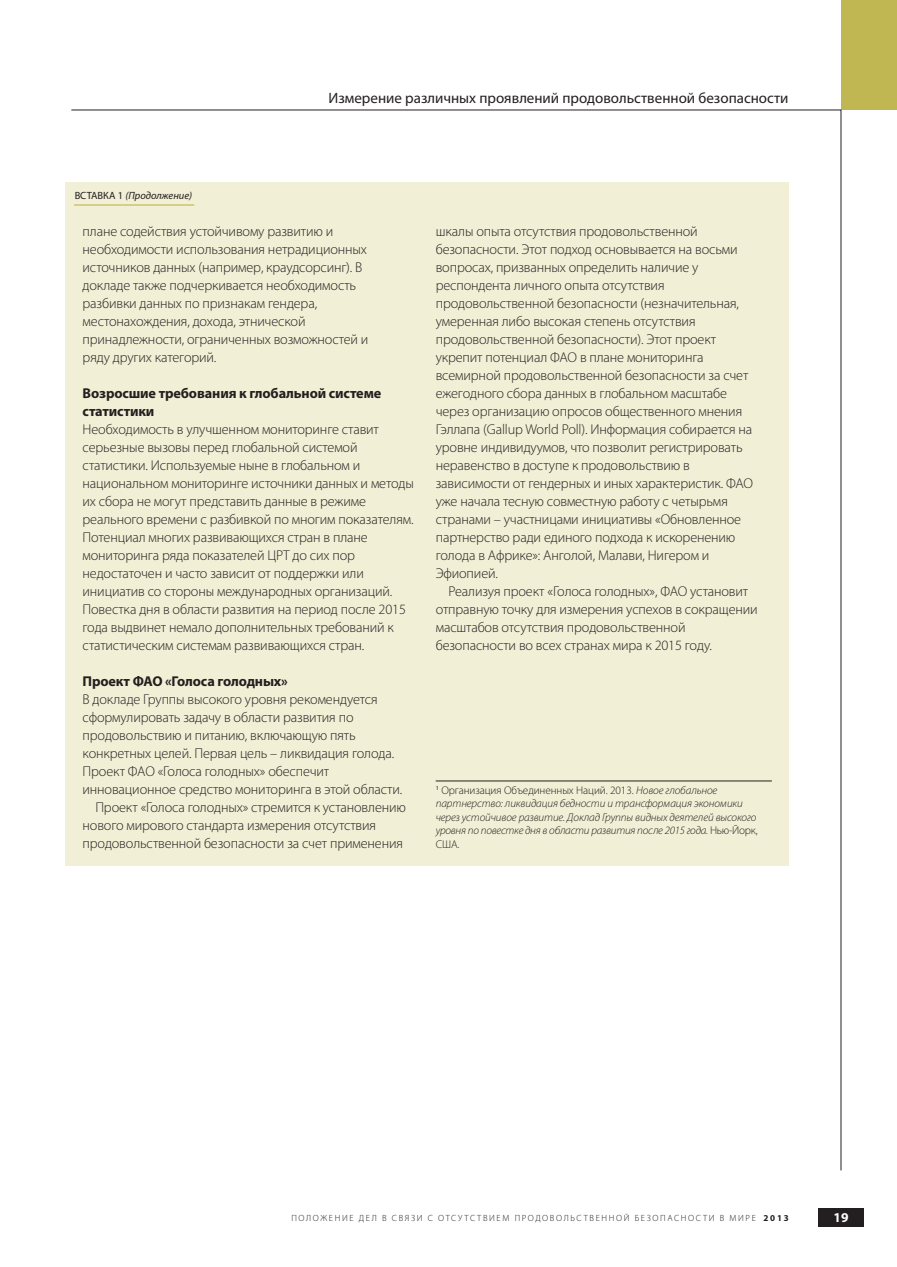
<style>
.page{position:relative;width:897px;height:1267px;background:#fff}
.page>*{position:absolute;margin:0;border:0;box-sizing:border-box;transform-origin:0 0}
.t1{font:15px "Myriad Pro";color:#231f20}
.t2{font:300 14.25px/18px "Myriad Pro";letter-spacing:-.01em;color:#231f20}
.t3{font:700 14.25px "Myriad Pro";letter-spacing:-.01em;color:#231f20}
.t4{font:700 13.5px "Myriad Pro";color:#fff}
.t5{font:italic 300 11.25px/13.5px "Myriad Pro";letter-spacing:-.01em;color:#231f20}
.t6{font:italic 10.5px "Myriad Pro";color:#231f20}
.t7{font:300 9px "Myriad Pro";letter-spacing:.18em;color:#231f20}
.s1{font-style:normal}
.s2{font-weight:700}
</style>
<div class="page">
<div style="left:840px;top:0;width:56px;height:110px;background:#c0b652"></div>
<div style="left:818px;top:1208px;width:45px;height:18px;background:#231f20"></div>
<div style="left:66px;top:182px;width:722px;height:324px;background:#f1efd5"></div>
<div style="left:66px;top:203px;width:722px;height:663px;background:#f1efd5"></div>
<hr style="left:435px;top:780px;width:336px;height:1px;background:#231f20">
<hr style="left:74px;top:204px;width:120px;height:1px;background:#c0b652">
<p class="t6" style="left:75px;top:189px;width:119px"><span class="s1">ВСТАВКА 1</span> (Продолжение)</p>
<p class="t1" style="left:328px;top:89px;width:461px">Измерение различных проявлений продовольственной безопасности</p>
<p class="t2" style="left:83px;top:222px;width:287px">плане содействия устойчивому развитию и необходимости использования нетрадиционных источников данных (например, краудсорсинг). В докладе также подчеркивается необходимость разбивки данных по признакам гендера, местонахождения, дохода, этнической принадлежности, ограниченных возможностей и ряду других категорий.</p>
<p class="t2" style="left:83px;top:384px;width:333px"><span class="s2">Возросшие требования к глобальной системе статистики<br></span>Необходимость в улучшенном мониторинге ставит серьезные вызовы перед глобальной системой статистики. Используемые ныне в глобальном и национальном мониторинге источники данных и методы их сбора не могут представить данные в режиме реального времени с разбивкой по многим показателям.<br>Потенциал многих развивающихся стран в плане мониторинга ряда показателей ЦРТ до сих пор недостаточен и часто зависит от поддержки или инициатив со стороны международных организаций.<br>Повестка дня в области развития на период после 2015 года выдвинет немало дополнительных требований к статистическим системам развивающихся стран.</p>
<p class="t3" style="left:83px;top:672px;width:207px">Проект ФАО «Голоса голодных»</p>
<p class="t2" style="left:83px;top:690px;width:296px">В докладе Группы высокого уровня рекомендуется</p>
<p class="t2" style="left:83px;top:708px;width:272px">сформулировать задачу в области развития по</p>
<p class="t2" style="left:83px;top:726px;width:274px">продовольствию и питанию, включающую пять</p>
<p class="t2" style="left:83px;top:744px;width:313px">конкретных целей. Первая цель – ликвидация голода.</p>
<p class="t2" style="left:83px;top:762px;width:248px">Проект ФАО «Голоса голодных» обеспечит</p>
<p class="t2" style="left:83px;top:780px;width:321px">инновационное средство мониторинга в этой области.</p>
<p class="t2" style="left:95px;top:798px;width:312px">Проект «Голоса голодных» стремится к установлению</p>
<p class="t2" style="left:83px;top:816px;width:295px">нового мирового стандарта измерения отсутствия</p>
<p class="t2" style="left:83px;top:834px;width:322px">продовольственной безопасности за счет применения</p>
<p class="t2" style="left:435px;top:222px;width:263px">шкалы опыта отсутствия продовольственной</p>
<p class="t2" style="left:435px;top:240px;width:303px">безопасности. Этот подход основывается на восьми</p>
<p class="t2" style="left:435px;top:258px;width:264px">вопросах, призванных определить наличие у</p>
<p class="t2" style="left:435px;top:276px;width:230px">респондента личного опыта отсутствия</p>
<p class="t2" style="left:435px;top:294px;width:305px">продовольственной безопасности (незначительная,</p>
<p class="t2" style="left:435px;top:312px;width:261px">умеренная либо высокая степень отсутствия</p>
<p class="t2" style="left:435px;top:330px;width:282px">продовольственной безопасности). Этот проект</p>
<p class="t2" style="left:435px;top:348px;width:269px">укрепит потенциал ФАО в плане мониторинга</p>
<p class="t2" style="left:435px;top:366px;width:314px">всемирной продовольственной безопасности за счет</p>
<p class="t2" style="left:435px;top:384px;width:293px">ежегодного сбора данных в глобальном масштабе</p>
<p class="t2" style="left:435px;top:402px;width:308px">через организацию опросов общественного мнения</p>
<p class="t2" style="left:435px;top:420px;width:318px">Гэллапа (Gallup World Poll). Информация собирается на</p>
<p class="t2" style="left:435px;top:438px;width:308px">уровне индивидуумов, что позволит регистрировать</p>
<p class="t2" style="left:435px;top:456px;width:255px">неравенство в доступе к продовольствию в</p>
<p class="t2" style="left:435px;top:474px;width:319px">зависимости от гендерных и иных характеристик. ФАО</p>
<p class="t2" style="left:435px;top:492px;width:293px">уже начала тесную совместную работу с четырьмя</p>
<p class="t2" style="left:435px;top:510px;width:307px">странами – участницами инициативы «Обновленное</p>
<p class="t2" style="left:435px;top:528px;width:301px">партнерство ради единого подхода к искоренению</p>
<p class="t2" style="left:435px;top:546px;width:275px">голода в Африке»: Анголой, Малави, Нигером и</p>
<p class="t2" style="left:435px;top:564px;width:64px">Эфиопией.</p>
<p class="t2" style="left:448px;top:582px;width:301px">Реализуя проект «Голоса голодных», ФАО установит</p>
<p class="t2" style="left:435px;top:600px;width:323px">отправную точку для измерения успехов в сокращении</p>
<p class="t2" style="left:435px;top:618px;width:251px">масштабов отсутствия продовольственной</p>
<p class="t2" style="left:435px;top:636px;width:278px">безопасности во всех странах мира к 2015 году.</p>
<p class="t5" style="left:435px;top:783px;width:323px"><sup>1</sup> <span class="s1">Организация Объединенных Наций. 2013.</span> Новое глобальное партнерство: ликвидация бедности и трансформация экономики через устойчивое развитие. Доклад Группы видных деятелей высокого уровня по повестке дня в области развития после 2015 года. <span class="s1">Нью-Йорк, США.</span></p>
<p class="t7" style="left:291px;top:1212px;width:499px">ПОЛОЖЕНИЕ ДЕЛ В СВЯЗИ С ОТСУТСТВИЕМ ПРОДОВОЛЬСТВЕННОЙ БЕЗОПАСНОСТИ В МИРЕ <span class="s2">2 0 1 3</span></p>
<p class="t4" style="left:833px;top:1208px;width:16px">19</p>
</div>
